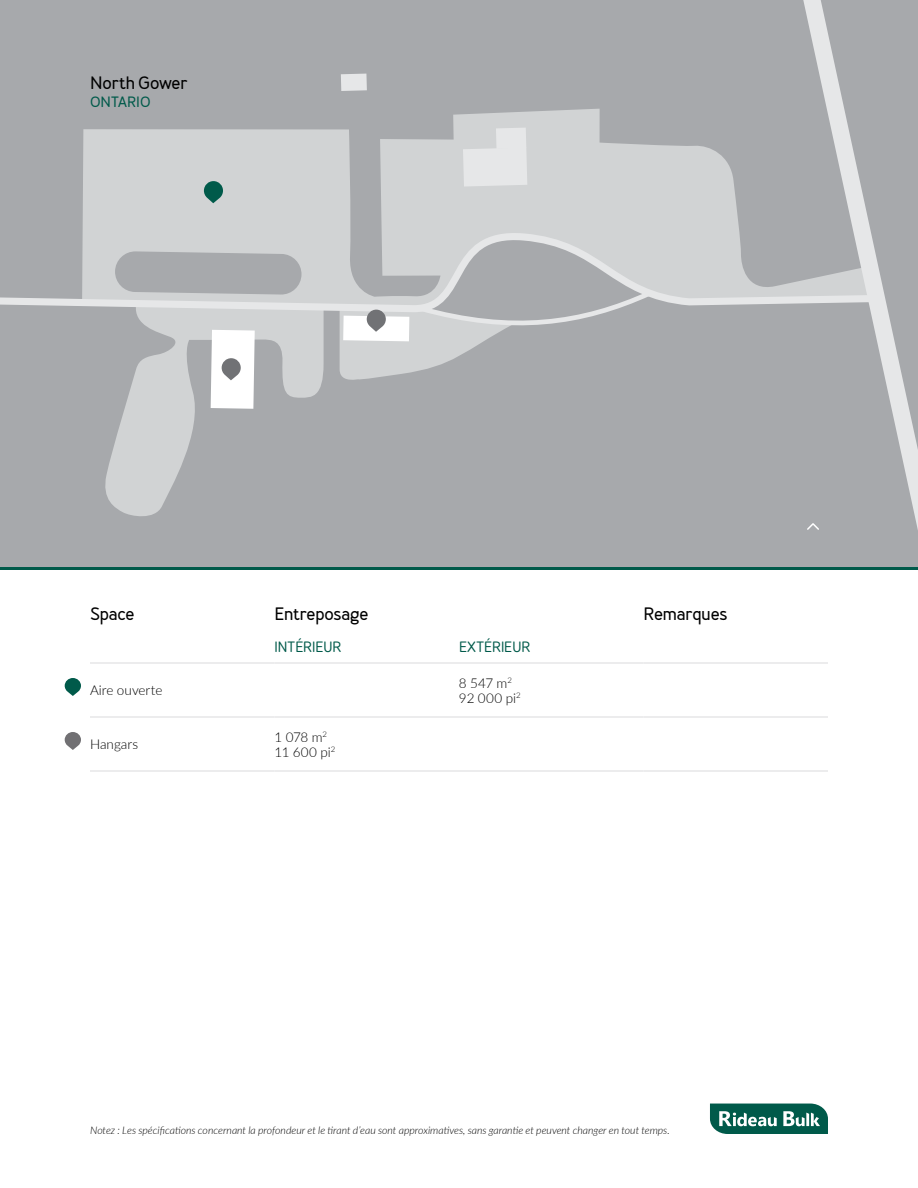
<style>
.page{position:relative;width:918px;height:1188px;background:#fff}
.page>*{position:absolute;margin:0;border:0;box-sizing:border-box;transform-origin:0 0}
.t1{font:700 18px "Merlo";letter-spacing:-.01em;color:#000}
.t2{font:15px "Core Sans DS35";letter-spacing:-.005em;color:#005a4a}
.t3{font:700 15px "Merlo";letter-spacing:-.005em;color:#005a4a}
.t4{font:300 13.5px/15px "Lato";letter-spacing:-.005em;color:#000}
.t5{font:italic 300 10.5px "Lato";color:#000}
</style>
<div class="page">
<div style="left:0;top:0;width:918px;height:570px;background:#a7a9ac"></div>
<svg style="left:82px;top:109px;width:561px;height:121px;fill:#d1d3d4"></svg>
<svg style="left:105px;top:316px;width:219px;height:200px"></svg>
<svg style="left:0;top:230px;width:643px;height:86px"></svg>
<svg style="left:463px;top:128px;width:64px;height:59px;background:#e1e2e3"></svg>
<svg style="left:341px;top:74px;width:26px;height:17px"></svg>
<svg style="left:643px;top:0;width:275px;height:530px"></svg>
<svg style="left:204px;top:181px;width:19px;height:22px"></svg>
<svg style="left:211px;top:330px;width:44px;height:79px;background:#efeff0"></svg>
<svg style="left:340px;top:287px;width:316px;height:95px"></svg>
<svg style="left:115px;top:251px;width:187px;height:44px"></svg>
<hr style="left:90px;top:716px;width:184px;height:2px;background:#e6e7e8">
<hr style="left:274px;top:716px;width:185px;height:2px;background:#e6e7e8">
<hr style="left:459px;top:716px;width:185px;height:2px;background:#e6e7e8">
<hr style="left:644px;top:716px;width:184px;height:2px;background:#e6e7e8">
<hr style="left:90px;top:770px;width:184px;height:2px;background:#e6e7e8">
<hr style="left:274px;top:770px;width:185px;height:2px;background:#e6e7e8">
<hr style="left:459px;top:770px;width:185px;height:2px;background:#e6e7e8">
<hr style="left:644px;top:770px;width:184px;height:2px;background:#e6e7e8">
<hr style="left:90px;top:662px;width:184px;height:2px;background:#e6e7e8">
<hr style="left:274px;top:662px;width:185px;height:2px;background:#e6e7e8">
<hr style="left:459px;top:662px;width:185px;height:2px;background:#e6e7e8">
<hr style="left:644px;top:662px;width:184px;height:2px;background:#e6e7e8">
<svg style="left:65px;top:678px;width:16px;height:18px"></svg>
<svg style="left:65px;top:732px;width:16px;height:18px"></svg>
<svg style="left:710px;top:1104px;width:118px;height:30px;background:#377d70"></svg>
<hr style="left:0;top:567px;width:918px;height:3px;background:#005a4a">
<svg style="left:806px;top:522px;width:14px;height:8px"></svg>
<h1 class="t1" style="left:90px;top:72px;width:99px">North Gower</h1>
<h2 class="t3" style="left:90px;top:93px;width:62px">ONTARIO</h2>
<h1 class="t1" style="left:90px;top:603px;width:46px">Space</h1>
<h1 class="t1" style="left:274px;top:603px;width:95px">Entreposage</h1>
<h1 class="t1" style="left:644px;top:603px;width:85px">Remarques</h1>
<h2 class="t2" style="left:274px;top:637px;width:68px">INTÉRIEUR</h2>
<h2 class="t2" style="left:459px;top:637px;width:73px">EXTÉRIEUR</h2>
<p class="t4" style="left:90px;top:683px;width:74px">Aire ouverte</p>
<p class="t4" style="left:459px;top:675px;width:63px">8 547 m<sup>2<br></sup>92 000 pi<sup>2</sup></p>
<p class="t4" style="left:90px;top:737px;width:50px">Hangars</p>
<p class="t4" style="left:274px;top:729px;width:62px">1 078 m<sup>2<br></sup>11 600 pi<sup>2</sup></p>
<p class="t5" style="left:90px;top:1123px;width:581px">Notez : Les spécifications concernant la profondeur et le tirant d’eau sont approximatives, sans garantie et peuvent changer en tout temps.</p>
</div>
